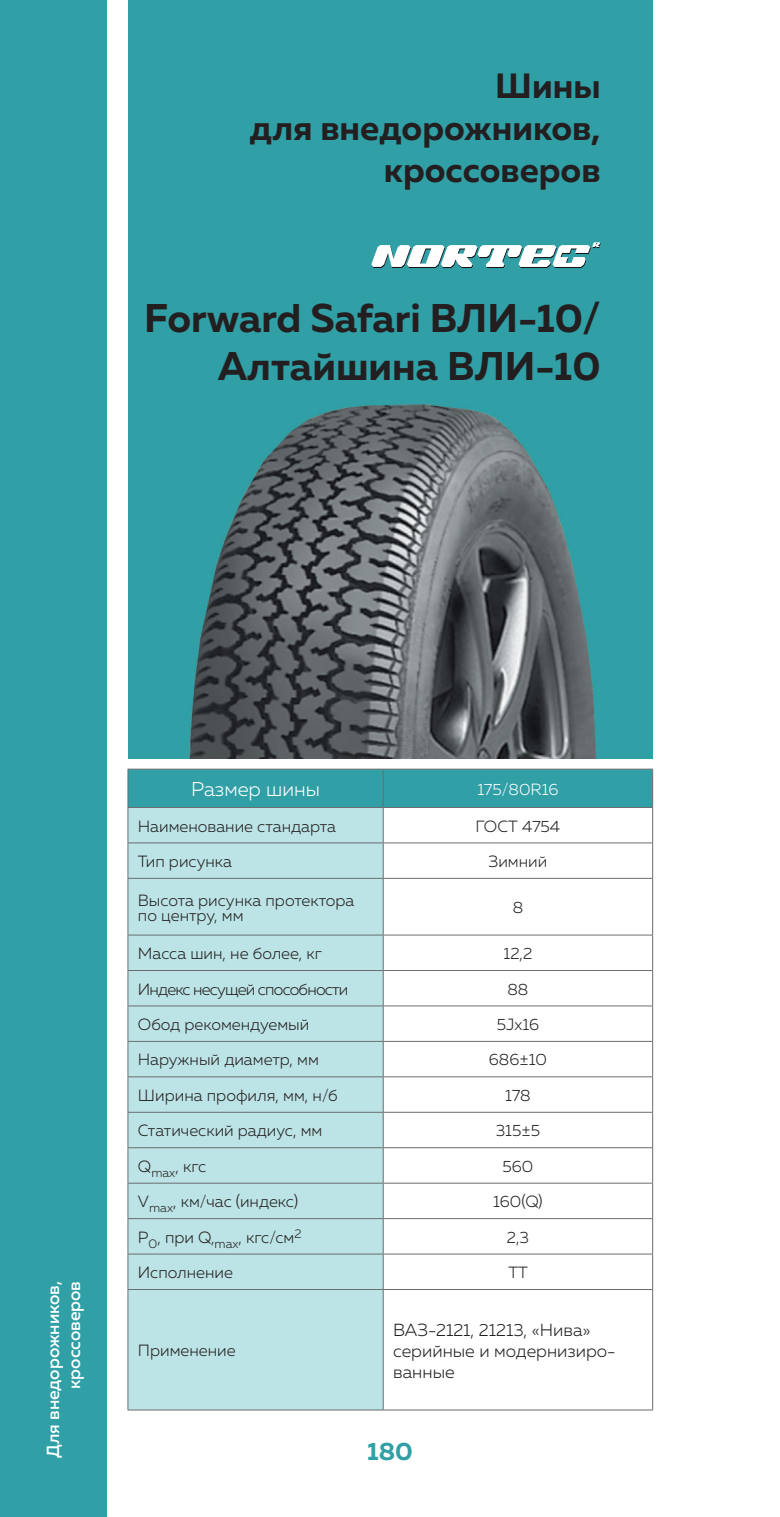
<style>
.page{position:relative;width:780px;height:1517px;background:#fff}
.page>*{position:absolute;margin:0;border:0;box-sizing:border-box;transform-origin:0 0}
.t1{font:700 40px/48px "Muller";color:#231f20;text-align:right}
.t2{font:700 35px/42px "Muller";color:#231f20;text-align:right}
.t3{font:700 25px "Muller";color:#309fa6}
.t4{font:300 20px "Muller";color:#fff}
.t5{font:300 17.5px/21px "Muller";color:#231f20}
.t6{font:500 17.5px/21px "Muller";color:#fff;text-align:right}
.t7{font:300 16.25px/15px "Muller";color:#231f20}
.t8{font:300 16.25px "Muller";letter-spacing:-.05em;color:#231f20}
.t9{font:300 16.25px "Muller";color:#fff}
</style>
<div class="page">
<div style="left:0;top:0;width:106px;height:1517px;background:#309fa6"></div>
<div style="left:128px;top:0;width:524px;height:758px;background:#309fa6"></div>
<svg style="left:371px;top:242px;width:229px;height:26px"></svg>
<div style="left:128px;top:769px;width:524px;height:38px;background:#309fa6"></div>
<div style="left:128px;top:808px;width:255px;height:601px;background:#bce3e5"></div>
<hr style="left:128px;top:768px;width:255px;height:1px;background:#6c6d70">
<hr style="left:127px;top:769px;width:1px;height:38px;background:#6c6d70">
<hr style="left:383px;top:768px;width:270px;height:1px;background:#6c6d70">
<hr style="left:383px;top:769px;width:1px;height:38px;background:#6c6d70">
<hr style="left:652px;top:769px;width:1px;height:38px;background:#6c6d70">
<hr style="left:128px;top:807px;width:255px;height:1px;background:#6c6d70">
<hr style="left:127px;top:808px;width:1px;height:34px;background:#6c6d70">
<hr style="left:383px;top:807px;width:270px;height:1px;background:#6c6d70">
<hr style="left:383px;top:808px;width:1px;height:34px;background:#6c6d70">
<hr style="left:652px;top:808px;width:1px;height:34px;background:#6c6d70">
<hr style="left:128px;top:842px;width:255px;height:1px;background:#6c6d70">
<hr style="left:127px;top:843px;width:1px;height:35px;background:#6c6d70">
<hr style="left:383px;top:842px;width:270px;height:1px;background:#6c6d70">
<hr style="left:383px;top:843px;width:1px;height:35px;background:#6c6d70">
<hr style="left:652px;top:843px;width:1px;height:35px;background:#6c6d70">
<hr style="left:128px;top:878px;width:255px;height:1px;background:#6c6d70">
<hr style="left:127px;top:878px;width:1px;height:56px;background:#6c6d70">
<hr style="left:383px;top:878px;width:270px;height:1px;background:#6c6d70">
<hr style="left:383px;top:878px;width:1px;height:56px;background:#6c6d70">
<hr style="left:652px;top:878px;width:1px;height:56px;background:#6c6d70">
<hr style="left:128px;top:934px;width:255px;height:1px;background:#6c6d70">
<hr style="left:127px;top:935px;width:1px;height:35px;background:#6c6d70">
<hr style="left:383px;top:934px;width:270px;height:1px;background:#6c6d70">
<hr style="left:383px;top:935px;width:1px;height:35px;background:#6c6d70">
<hr style="left:652px;top:935px;width:1px;height:35px;background:#6c6d70">
<hr style="left:128px;top:970px;width:255px;height:1px;background:#6c6d70">
<hr style="left:127px;top:971px;width:1px;height:34px;background:#6c6d70">
<hr style="left:383px;top:970px;width:270px;height:1px;background:#6c6d70">
<hr style="left:383px;top:971px;width:1px;height:34px;background:#6c6d70">
<hr style="left:652px;top:971px;width:1px;height:34px;background:#6c6d70">
<hr style="left:128px;top:1005px;width:255px;height:1px;background:#6c6d70">
<hr style="left:127px;top:1006px;width:1px;height:35px;background:#6c6d70">
<hr style="left:383px;top:1005px;width:270px;height:1px;background:#6c6d70">
<hr style="left:383px;top:1006px;width:1px;height:35px;background:#6c6d70">
<hr style="left:652px;top:1006px;width:1px;height:35px;background:#6c6d70">
<hr style="left:128px;top:1041px;width:255px;height:1px;background:#6c6d70">
<hr style="left:127px;top:1041px;width:1px;height:35px;background:#6c6d70">
<hr style="left:383px;top:1041px;width:270px;height:1px;background:#6c6d70">
<hr style="left:383px;top:1041px;width:1px;height:35px;background:#6c6d70">
<hr style="left:652px;top:1041px;width:1px;height:35px;background:#6c6d70">
<hr style="left:128px;top:1076px;width:255px;height:1px;background:#6c6d70">
<hr style="left:127px;top:1077px;width:1px;height:35px;background:#6c6d70">
<hr style="left:383px;top:1076px;width:270px;height:1px;background:#6c6d70">
<hr style="left:383px;top:1077px;width:1px;height:35px;background:#6c6d70">
<hr style="left:652px;top:1077px;width:1px;height:35px;background:#6c6d70">
<hr style="left:128px;top:1112px;width:255px;height:1px;background:#6c6d70">
<hr style="left:127px;top:1112px;width:1px;height:35px;background:#6c6d70">
<hr style="left:383px;top:1112px;width:270px;height:1px;background:#6c6d70">
<hr style="left:383px;top:1112px;width:1px;height:35px;background:#6c6d70">
<hr style="left:652px;top:1112px;width:1px;height:35px;background:#6c6d70">
<hr style="left:128px;top:1147px;width:255px;height:1px;background:#6c6d70">
<hr style="left:127px;top:1148px;width:1px;height:35px;background:#6c6d70">
<hr style="left:383px;top:1147px;width:270px;height:1px;background:#6c6d70">
<hr style="left:383px;top:1148px;width:1px;height:35px;background:#6c6d70">
<hr style="left:652px;top:1148px;width:1px;height:35px;background:#6c6d70">
<hr style="left:127px;top:1219px;width:1px;height:34px;background:#6c6d70">
<hr style="left:383px;top:1219px;width:1px;height:34px;background:#6c6d70">
<hr style="left:652px;top:1219px;width:1px;height:34px;background:#6c6d70">
<hr style="left:128px;top:1182px;width:255px;height:1px;background:#6c6d70">
<hr style="left:127px;top:1183px;width:1px;height:35px;background:#6c6d70">
<hr style="left:383px;top:1182px;width:270px;height:1px;background:#6c6d70">
<hr style="left:383px;top:1183px;width:1px;height:35px;background:#6c6d70">
<hr style="left:652px;top:1183px;width:1px;height:35px;background:#6c6d70">
<hr style="left:128px;top:1218px;width:255px;height:1px;background:#6c6d70">
<hr style="left:383px;top:1218px;width:270px;height:1px;background:#6c6d70">
<hr style="left:128px;top:1253px;width:255px;height:1px;background:#6c6d70">
<hr style="left:127px;top:1254px;width:1px;height:35px;background:#6c6d70">
<hr style="left:383px;top:1253px;width:270px;height:1px;background:#6c6d70">
<hr style="left:383px;top:1254px;width:1px;height:35px;background:#6c6d70">
<hr style="left:652px;top:1254px;width:1px;height:35px;background:#6c6d70">
<hr style="left:128px;top:1289px;width:255px;height:1px;background:#6c6d70">
<hr style="left:127px;top:1289px;width:1px;height:120px;background:#6c6d70">
<hr style="left:383px;top:1289px;width:270px;height:1px;background:#6c6d70">
<hr style="left:383px;top:1289px;width:1px;height:120px;background:#6c6d70">
<hr style="left:652px;top:1289px;width:1px;height:120px;background:#6c6d70">
<hr style="left:128px;top:1409px;width:255px;height:1px;background:#6c6d70">
<hr style="left:383px;top:1409px;width:270px;height:1px;background:#6c6d70">
<img style="left:189px;top:758px;width:407px;height:1px">
<img style="left:189px;top:405px;width:407px;height:353px">
<h2 class="t2" style="left:249px;top:65px;width:352px">Шины<br>для внедорожников, кроссоверов</h2>
<h1 class="t1" style="left:144px;top:294px;width:458px">Forward Safari ВЛИ-10/<br>Алтайшина ВЛИ-10</h1>
<p class="t6" style="left:42px;top:1457px;width:178px;rotate:-90deg">Для внедорожников, кроссоверов</p>
<p class="t4" style="left:191px;top:777px;width:130px">Размер шины</p>
<p class="t9" style="left:477px;top:779px;width:83px">175/80R16</p>
<p class="t7" style="left:138px;top:818px;width:200px">Наименование стандарта</p>
<p class="t7" style="left:475px;top:818px;width:86px">ГОСТ 4754</p>
<p class="t7" style="left:138px;top:853px;width:96px">Тип рисунка</p>
<p class="t7" style="left:488px;top:853px;width:60px">Зимний</p>
<p class="t7" style="left:138px;top:892px;width:218px">Высота рисунка протектора по центру, мм</p>
<p class="t7" style="left:512px;top:899px;width:12px">8</p>
<p class="t7" style="left:138px;top:946px;width:186px">Масса шин, не более, кг</p>
<p class="t7" style="left:503px;top:946px;width:30px">12,2</p>
<p class="t8" style="left:138px;top:979px;width:212px">Индекс несущей способности</p>
<p class="t7" style="left:507px;top:981px;width:22px">88</p>
<p class="t7" style="left:138px;top:1016px;width:173px">Обод рекомендуемый</p>
<p class="t7" style="left:496px;top:1016px;width:44px">5Jх16</p>
<p class="t7" style="left:138px;top:1052px;width:182px">Наружный диаметр, мм</p>
<p class="t7" style="left:489px;top:1052px;width:60px">686±10</p>
<p class="t7" style="left:138px;top:1087px;width:201px">Ширина профиля, мм, н/б</p>
<p class="t7" style="left:505px;top:1087px;width:27px">178</p>
<p class="t7" style="left:138px;top:1123px;width:186px">Статический радиус, мм</p>
<p class="t7" style="left:495px;top:1123px;width:46px">315±5</p>
<p class="t7" style="left:138px;top:1158px;width:70px">Q<sub>max</sub>, кгс</p>
<p class="t7" style="left:502px;top:1158px;width:32px">560</p>
<p class="t7" style="left:138px;top:1194px;width:162px">V<sub>max</sub>, км/час (индекс)</p>
<p class="t7" style="left:493px;top:1194px;width:51px">160(Q)</p>
<p class="t7" style="left:138px;top:1229px;width:165px">P<sub>0</sub>, при Q,<sub>max</sub>, кгс/см<sup>2</sup></p>
<p class="t7" style="left:507px;top:1229px;width:24px">2,3</p>
<p class="t7" style="left:138px;top:1264px;width:96px">Исполнение</p>
<p class="t7" style="left:508px;top:1264px;width:21px">TT</p>
<p class="t7" style="left:138px;top:1342px;width:99px">Применение</p>
<p class="t5" style="left:393px;top:1318px;width:224px">ВАЗ-2121, 21213, «Нива» серийные и модернизиро&shy;ванные</p>
<h3 class="t3" style="left:367px;top:1436px;width:47px">180</h3>
</div>
